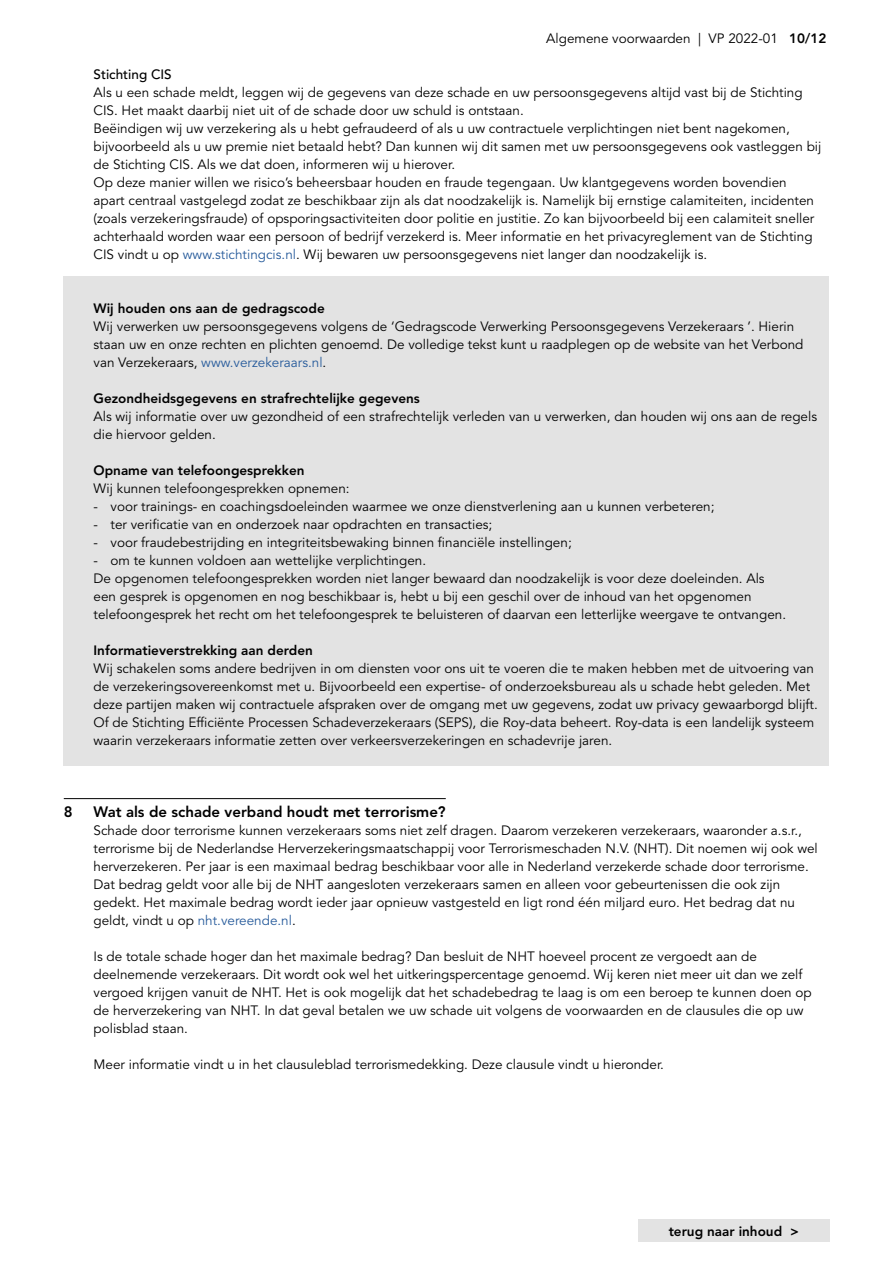
<style>
.page{position:relative;width:893px;height:1263px;background:#fff}
.page>*{position:absolute;margin:0;border:0;box-sizing:border-box;transform-origin:0 0}
.t1{font:800 15px "Avenir LT Std";color:#000}
.t2{font:13.5px/18px "Avenir LT Std";color:#000}
.t3{font:800 13.5px "Avenir LT Std";color:#000}
.t4{font:500 13.5px "Avenir LT Std";color:#000}
.s1{font-weight:800}
.s2{color:#275b9b}
</style>
<div class="page">
<div style="left:638px;top:1219px;width:192px;height:23px;background:#e3e3e3"></div>
<div style="left:64px;top:277px;width:765px;height:21px;background:#e3e3e3"></div>
<div style="left:64px;top:295px;width:765px;height:21px;background:#e3e3e3"></div>
<div style="left:64px;top:313px;width:765px;height:57px;background:#e3e3e3"></div>
<div style="left:64px;top:367px;width:765px;height:21px;background:#e3e3e3"></div>
<div style="left:64px;top:385px;width:765px;height:21px;background:#e3e3e3"></div>
<div style="left:64px;top:403px;width:765px;height:39px;background:#e3e3e3"></div>
<div style="left:64px;top:439px;width:765px;height:21px;background:#e3e3e3"></div>
<div style="left:64px;top:457px;width:765px;height:21px;background:#e3e3e3"></div>
<div style="left:64px;top:475px;width:765px;height:21px;background:#e3e3e3"></div>
<div style="left:64px;top:493px;width:765px;height:21px;background:#e3e3e3"></div>
<div style="left:64px;top:511px;width:765px;height:21px;background:#e3e3e3"></div>
<div style="left:64px;top:529px;width:765px;height:21px;background:#e3e3e3"></div>
<div style="left:64px;top:547px;width:765px;height:21px;background:#e3e3e3"></div>
<div style="left:64px;top:565px;width:765px;height:57px;background:#e3e3e3"></div>
<div style="left:64px;top:619px;width:765px;height:21px;background:#e3e3e3"></div>
<div style="left:64px;top:637px;width:765px;height:21px;background:#e3e3e3"></div>
<div style="left:64px;top:655px;width:765px;height:93px;background:#e3e3e3"></div>
<div style="left:64px;top:745px;width:765px;height:21px;background:#e3e3e3"></div>
<hr style="left:64px;top:798px;width:382px;height:1px;background:#000">
<p class="t2" style="left:546px;top:29px;width:282px">Algemene voorwaarden | VP 2022-01 <span class="s1">10/12</span></p>
<p class="t4" style="left:94px;top:66px;width:80px">Stichting CIS</p>
<p class="t2" style="left:94px;top:83px;width:729px">Als u een schade meldt, leggen wij de gegevens van deze schade en uw persoonsgegevens altijd vast bij de Stichting CIS. Het maakt daarbij niet uit of de schade door uw schuld is ontstaan.<br>Beëindigen wij uw verzekering als u hebt gefraudeerd of als u uw contractuele verplichtingen niet bent nagekomen, bijvoorbeeld als u uw premie niet betaald hebt? Dan kunnen wij dit samen met uw persoonsgegevens ook vastleggen bij de Stichting CIS. Als we dat doen, informeren wij u hierover.<br>Op deze manier willen we risico’s beheersbaar houden en fraude tegengaan. Uw klantgegevens worden bovendien<br>apart centraal vastgelegd zodat ze beschikbaar zijn als dat noodzakelijk is. Namelijk bij ernstige calamiteiten, incidenten (zoals verzekeringsfraude) of opsporingsactiviteiten door politie en justitie. Zo kan bijvoorbeeld bij een calamiteit sneller achterhaald worden waar een persoon of bedrijf verzekerd is. Meer informatie en het privacyreglement van de Stichting CIS vindt u op <span class="s2">www.stichtingcis.nl</span>. Wij bewaren uw persoonsgegevens niet langer dan noodzakelijk is.</p>
<p class="t3" style="left:94px;top:300px;width:233px">Wij houden ons aan de gedragscode</p>
<p class="t2" style="left:94px;top:317px;width:711px">Wij verwerken uw persoonsgegevens volgens de ‘Gedragscode Verwerking Persoonsgegevens Verzekeraars ’. Hierin staan uw en onze rechten en plichten genoemd. De volledige tekst kunt u raadplegen op de website van het Verbond van Verzekeraars, <span class="s2">www.verzekeraars.nl</span>.</p>
<p class="t3" style="left:94px;top:390px;width:328px">Gezondheidsgegevens en strafrechtelijke gegevens</p>
<p class="t2" style="left:94px;top:407px;width:725px">Als wij informatie over uw gezondheid of een strafrechtelijk verleden van u verwerken, dan houden wij ons aan de regels die hiervoor gelden.</p>
<p class="t3" style="left:94px;top:462px;width:212px">Opname van telefoongesprekken</p>
<p class="t2" style="left:94px;top:479px;width:258px">Wij kunnen telefoongesprekken opnemen:</p>
<p class="t2" style="left:94px;top:497px;width:622px">- voor trainings- en coachingsdoeleinden waarmee we onze dienstverlening aan u kunnen verbeteren;</p>
<p class="t2" style="left:94px;top:515px;width:400px">- ter verificatie van en onderzoek naar opdrachten en transacties;</p>
<p class="t2" style="left:94px;top:533px;width:480px">- voor fraudebestrijding en integriteitsbewaking binnen financiële instellingen;</p>
<p class="t2" style="left:94px;top:551px;width:694px">- om te kunnen voldoen aan wettelijke verplichtingen.<br>De opgenomen telefoongesprekken worden niet langer bewaard dan noodzakelijk is voor deze doeleinden. Als een gesprek is opgenomen en nog beschikbaar is, hebt u bij een geschil over de inhoud van het opgenomen telefoongesprek het recht om het telefoongesprek te beluisteren of daarvan een letterlijke weergave te ontvangen.</p>
<p class="t3" style="left:94px;top:642px;width:221px">Informatieverstrekking aan derden</p>
<p class="t2" style="left:94px;top:659px;width:726px">Wij schakelen soms andere bedrijven in om diensten voor ons uit te voeren die te maken hebben met de uitvoering van de verzekeringsovereenkomst met u. Bijvoorbeeld een expertise- of onderzoeksbureau als u schade hebt geleden. Met deze partijen maken wij contractuele afspraken over de omgang met uw gegevens, zodat uw privacy gewaarborgd blijft.<br>Of de Stichting Efficiënte Processen Schadeverzekeraars (SEPS), die Roy-data beheert. Roy-data is een landelijk systeem waarin verzekeraars informatie zetten over verkeersverzekeringen en schadevrije jaren.</p>
<p class="t1" style="left:64px;top:802px;width:10px">8</p>
<p class="t1" style="left:94px;top:802px;width:354px">Wat als de schade verband houdt met terrorisme?</p>
<p class="t2" style="left:94px;top:821px;width:726px">Schade door terrorisme kunnen verzekeraars soms niet zelf dragen. Daarom verzekeren verzekeraars, waaronder a.s.r., terrorisme bij de Nederlandse Herverzekeringsmaatschappij voor Terrorismeschaden N.V. (NHT). Dit noemen wij ook wel herverzekeren. Per jaar is een maximaal bedrag beschikbaar voor alle in Nederland verzekerde schade door terrorisme.<br>Dat bedrag geldt voor alle bij de NHT aangesloten verzekeraars samen en alleen voor gebeurtenissen die ook zijn gedekt. Het maximale bedrag wordt ieder jaar opnieuw vastgesteld en ligt rond één miljard euro. Het bedrag dat nu geldt, vindt u op <span class="s2">nht.vereende.nl</span>.</p>
<p class="t2" style="left:94px;top:947px;width:720px">Is de totale schade hoger dan het maximale bedrag? Dan besluit de NHT hoeveel procent ze vergoedt aan de deelnemende verzekeraars. Dit wordt ook wel het uitkeringspercentage genoemd. Wij keren niet meer uit dan we zelf vergoed krijgen vanuit de NHT. Het is ook mogelijk dat het schadebedrag te laag is om een beroep te kunnen doen op de herverzekering van NHT. In dat geval betalen we uw schade uit volgens de voorwaarden en de clausules die op uw polisblad staan.</p>
<p class="t2" style="left:94px;top:1055px;width:572px">Meer informatie vindt u in het clausuleblad terrorismedekking. Deze clausule vindt u hieronder.</p>
<p class="t3" style="left:669px;top:1223px;width:132px">terug naar inhoud &gt;</p>
</div>
